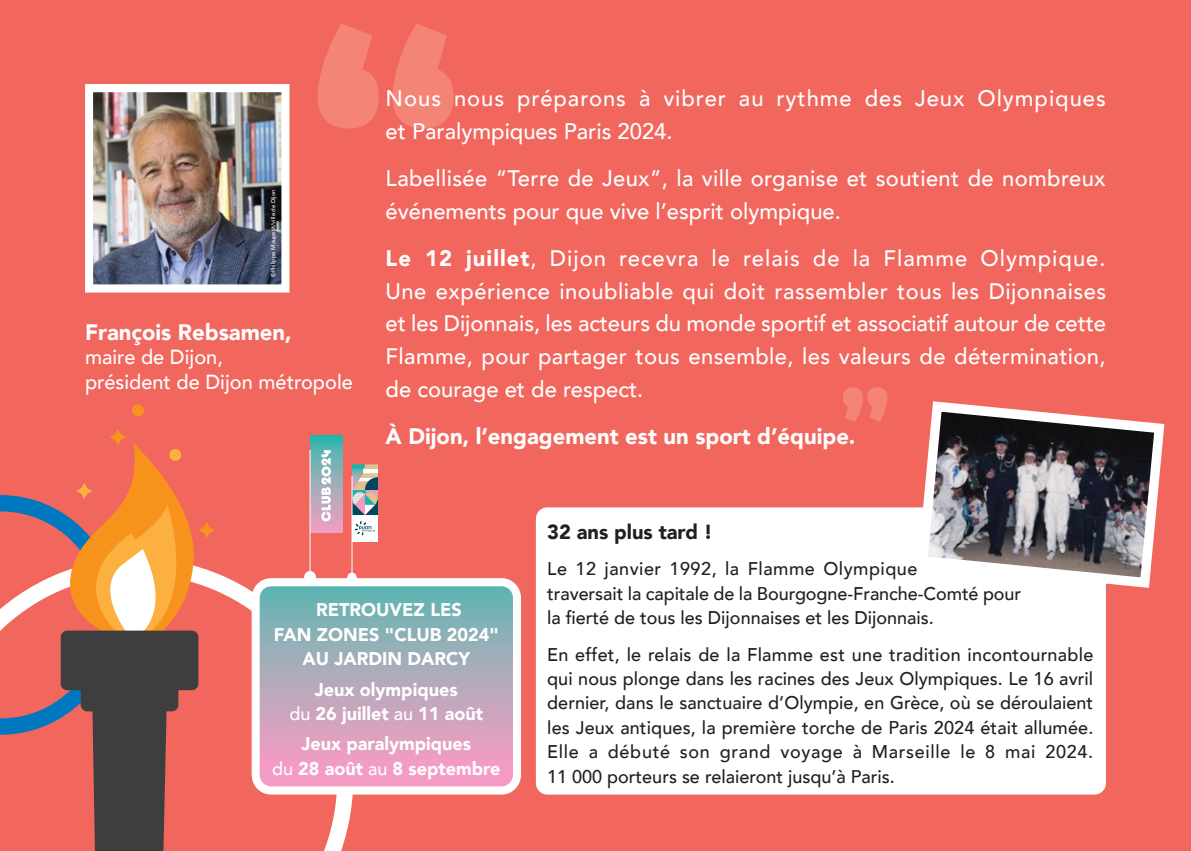
<style>
.page{position:relative;width:1191px;height:851px;background:#fff}
.page>*{position:absolute;margin:0;border:0;box-sizing:border-box;transform-origin:0 0}
.t1{font:500 22.4px/32.6px "Avenir";letter-spacing:.015em;color:#fff}
.t2{font:500 22.4px/32.6px "Avenir";letter-spacing:.045em;color:#fff}
.t3{font:900 22.4px "Avenir";color:#fff}
.t4{font:500 20.4px/24.4px "Avenir";color:#fff}
.t5{font:900 20.4px "Avenir";color:#231f20}
.t6{font:500 18.4px/24.4px "Avenir";color:#231f20}
.t7{font:900 18.4px/24.4px "Avenir";color:#fff;text-align:center}
.t8{font:500 5.6px "Avenir";color:#fff}
.s1{font-weight:900}
.s2{font-weight:500}
</style>
<div class="page">
<div style="left:0;top:0;width:1191px;height:850px;background:#f1665d"></div>
<svg style="left:317px;top:24px;width:137px;height:104px"></svg>
<svg style="left:843px;top:387px;width:44px;height:35px"></svg>
<img style="left:94px;top:93px;width:186px;height:190px">
<div style="left:85px;top:84px;width:204px;height:208px;border:8px solid #fff"></div>
<svg style="left:215px;top:558px;width:138px;height:292px"></svg>
<div style="left:132px;top:404px;width:12px;height:12px;background:#f7931d;border-radius:50%"></div>
<svg style="left:0;top:429px;width:215px;height:421px"></svg>
<div style="left:536px;top:507px;width:570px;height:287px;background:#fff;border-radius:11px"></div>
<svg style="left:256px;top:582px;width:256px;height:208px;background:#b3a8bb"></svg>
<div style="left:252px;top:578px;width:269px;height:216px;border:8px solid #fff;border-radius:15px"></div>
<svg style="left:912px;top:401px;width:253px;height:192px"></svg>
<svg style="left:352px;top:464px;width:26px;height:51px"></svg>
<hr style="left:352px;top:475px;width:1px;height:98px;background:#fff">
<svg style="left:347px;top:572px;width:10px;height:7px"></svg>
<div style="left:352px;top:515px;width:26px;height:26px;background:#fff"></div>
<svg style="left:355px;top:521px;width:20px;height:14px"></svg>
<svg style="left:310px;top:435px;width:32px;height:98px;background:#95abb8"></svg>
<hr style="left:310px;top:450px;width:1px;height:122px;background:#fff">
<svg style="left:304px;top:571px;width:12px;height:8px"></svg>
<svg style="left:321px;top:450px;width:10px;height:71px"></svg>
<p class="t8" style="left:268px;top:277px;width:89px;rotate:-90deg">©Philippe Maupetit/ville de Dijon</p>
<p class="t3" style="left:85px;top:312px;width:208px">François Rebsamen,</p>
<p class="t4" style="left:85px;top:344px;width:269px">maire de Dijon,<br>président de Dijon métropole</p>
<p class="t2" style="left:386px;top:81px;width:721px">Nous nous préparons à vibrer au rythme des Jeux Olympiques et Paralympiques Paris 2024.</p>
<p class="t1" style="left:386px;top:161px;width:721px">Labellisée “Terre de Jeux”, la ville organise et soutient de nombreux événements pour que vive l’esprit olympique.</p>
<p class="t1" style="left:386px;top:241px;width:722px;text-align:justify"><span class="s1">Le 12 juillet</span>, Dijon recevra le relais de la Flamme Olympique.<br>Une expérience inoubliable qui doit rassembler tous les Dijonnaises et les Dijonnais, les acteurs du monde sportif et associatif autour de cette Flamme, pour partager tous ensemble, les valeurs de détermination, de courage et de respect.</p>
<p class="t3" style="left:386px;top:417px;width:471px">À Dijon, l’engagement est un sport d’équipe.</p>
<p class="t7" style="left:274px;top:597px;width:226px">RETROUVEZ LES<br>FAN ZONES "CLUB 2024"<br>AU JARDIN DARCY</p>
<p class="t7" style="left:289px;top:676px;width:195px">Jeux olympiques<br><span class="s2">du</span> 26 juillet <span class="s2">au</span> 11 août</p>
<p class="t7" style="left:272px;top:731px;width:230px">Jeux paralympiques<br><span class="s2">du</span> 28 août <span class="s2">au</span> 8 septembre</p>
<p class="t5" style="left:547px;top:514px;width:167px">32 ans plus tard !</p>
<p class="t6" style="left:547px;top:555px;width:475px">Le 12 janvier 1992, la Flamme Olympique<br>traversait la capitale de la Bourgogne-Franche-Comté pour la fierté de tous les Dijonnaises et les Dijonnais.</p>
<p class="t6" style="left:547px;top:640px;width:548px;text-align:justify">En effet, le relais de la Flamme est une tradition incontournable qui nous plonge dans les racines des Jeux Olympiques. Le 16 avril dernier, dans le sanctuaire d’Olympie, en Grèce, où se déroulaient les Jeux antiques, la première torche de Paris 2024 était allumée.<br>Elle a débuté son grand voyage à Marseille le 8 mai 2024.<br>11 000 porteurs se relaieront jusqu’à Paris.</p>
</div>
